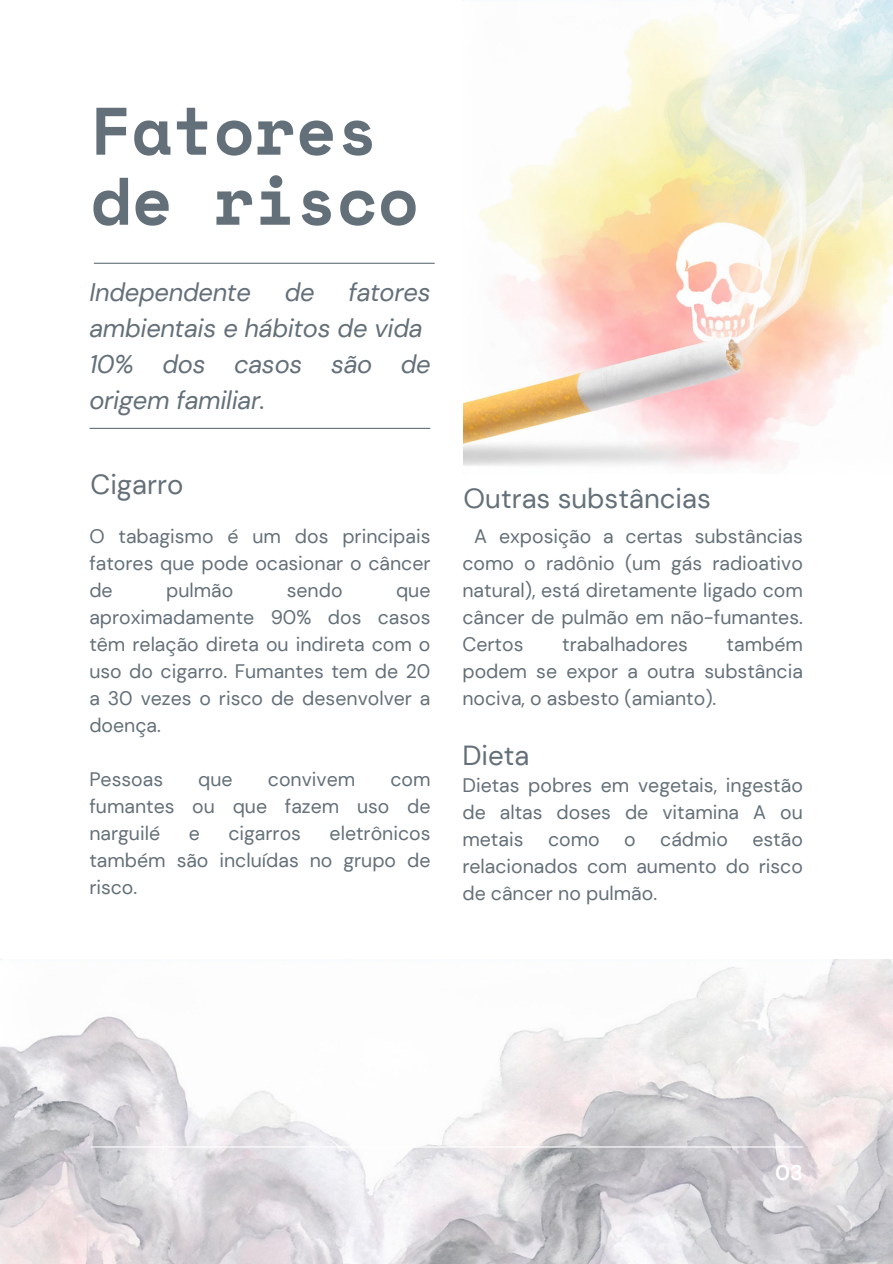
<style>
.page{position:relative;width:893px;height:1264px;background:#fff}
.page>*{position:absolute;margin:0;border:0;box-sizing:border-box;transform-origin:0 0}
.t1{font:700 67.05px/70.1px "Space Mono";color:#647079}
.t2{font:27.6px "DM Sans";color:#647079}
.t3{font:italic 25.5px/36px "DM Sans";letter-spacing:-.01em;color:#647079}
.t4{font:700 21.15px "DM Sans";color:#fff}
.t5{font:19.5px/27px "DM Sans";color:#647079;text-align:justify}
</style>
<div class="page">
<img style="left:0;top:959px;width:892px;height:304px">
<hr style="left:91px;top:1146px;width:711px;height:1px;background:#fff">
<hr style="left:94px;top:263px;width:340px;height:1px;background:#647079">
<hr style="left:90px;top:428px;width:340px;height:1px;background:#647079">
<img style="left:463px;top:0;width:429px;height:468px">
<p class="t1" style="left:90px;top:94px;width:330px">Fatores de risco</p>
<p class="t3" style="left:89px;top:274px;width:343px;text-indent:259px">fatores ambientais e hábitos de vida<br>10% dos casos são de origem familiar.</p>
<p class="t3" style="left:89px;top:274px;width:163px">Independente</p>
<p class="t3" style="left:285px;top:274px;width:31px">de</p>
<p class="t2" style="left:90px;top:467px;width:94px">Cigarro</p>
<p class="t5" style="left:89px;top:522px;width:342px">O tabagismo é um dos principais fatores que pode ocasionar o câncer de</p>
<p class="t5" style="left:166px;top:576px;width:69px">pulmão</p>
<p class="t5" style="left:287px;top:576px;width:57px">sendo</p>
<p class="t5" style="left:89px;top:576px;width:342px;text-indent:306px">que aproximadamente 90% dos casos têm relação direta ou indireta com o uso do cigarro. Fumantes tem de 20 a 30 vezes o risco de desenvolver a doença.</p>
<h2 class="t5" style="left:89px;top:765px;width:75px">Pessoas</h2>
<h2 class="t5" style="left:198px;top:765px;width:36px">que</h2>
<h2 class="t5" style="left:268px;top:765px;width:89px">convivem</h2>
<h2 class="t5" style="left:89px;top:765px;width:342px;text-indent:301px">com fumantes ou que fazem uso de narguilé</h2>
<h2 class="t5" style="left:89px;top:819px;width:342px;text-indent:240px">eletrônicos também são incluídas no grupo de risco.</h2>
<h2 class="t5" style="left:189px;top:819px;width:13px">e</h2>
<h2 class="t5" style="left:228px;top:819px;width:74px">cigarros</h2>
<h2 class="t2" style="left:463px;top:480px;width:249px">Outras substâncias</h2>
<p class="t5" style="left:462px;top:522px;width:342px;text-indent:12px">A exposição a certas substâncias como o radônio (um gás radioativo natural), está diretamente ligado com câncer de pulmão em não-fumantes.<br>Certos</p>
<p class="t5" style="left:462px;top:630px;width:342px;text-indent:264px">também podem se expor a outra substância nociva, o asbesto (amianto).</p>
<p class="t2" style="left:462px;top:737px;width:69px">Dieta</p>
<p class="t5" style="left:462px;top:772px;width:342px">Dietas pobres em vegetais, ingestão de altas doses de vitamina A ou metais</p>
<p class="t5" style="left:562px;top:630px;width:127px">trabalhadores</p>
<p class="t5" style="left:548px;top:826px;width:53px">como</p>
<p class="t5" style="left:624px;top:826px;width:13px">o</p>
<p class="t5" style="left:660px;top:826px;width:69px">cádmio</p>
<p class="t5" style="left:462px;top:826px;width:342px;text-indent:290px">estão relacionados com aumento do risco de câncer no pulmão.</p>
<h2 class="t4" style="left:775px;top:1158px;width:29px">03</h2>
</div>
